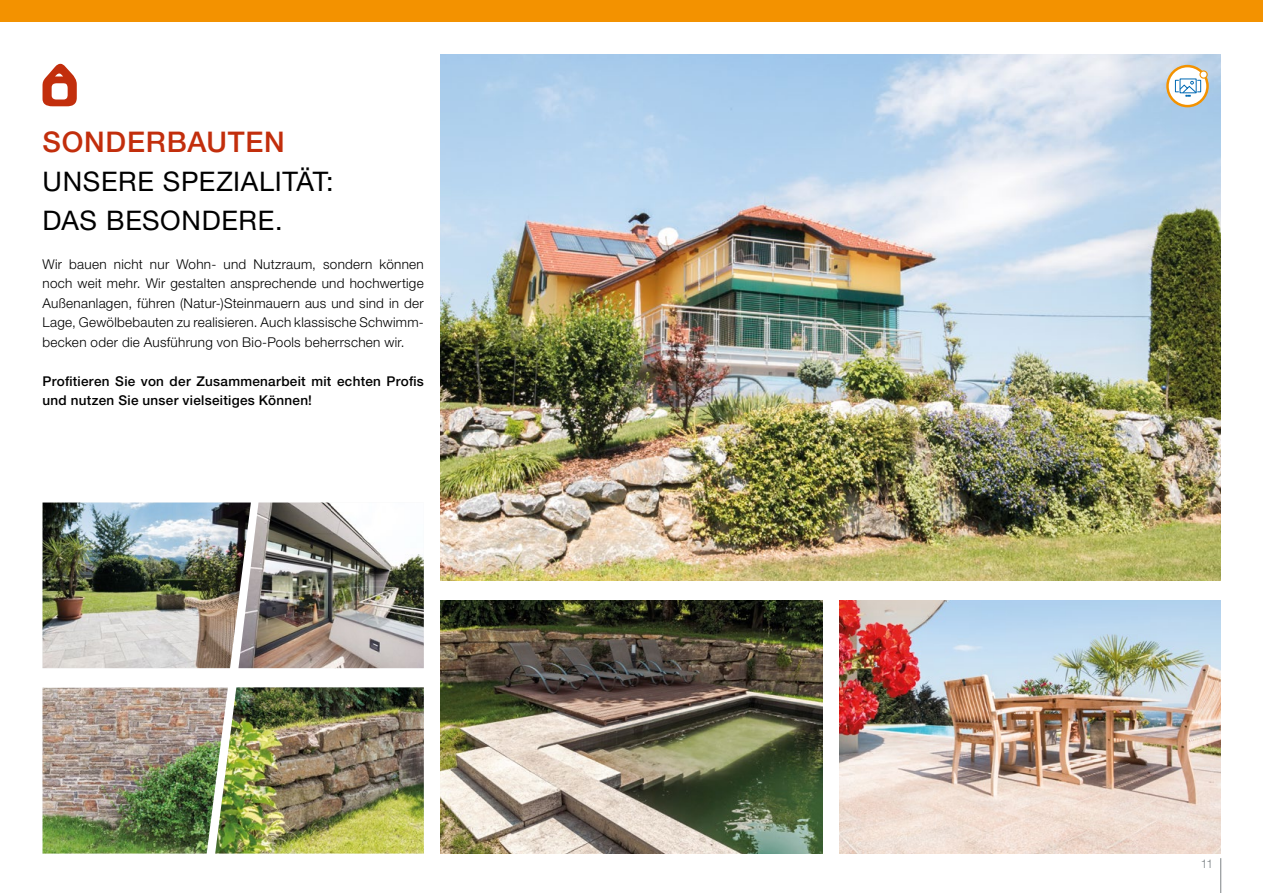
<style>
.page{position:relative;width:1263px;height:893px;background:#fff}
.page>*{position:absolute;margin:0;border:0;box-sizing:border-box;transform-origin:0 0}
.t1{font:500 28.5px "Helvetica Neue LT Std";letter-spacing:.025em;color:#c22e0c}
.t2{font:27px/39px "Helvetica Neue LT Std";letter-spacing:.025em;color:#000}
.t3{font:300 13.5px/19.5px "Helvetica Neue LT Std";letter-spacing:.02em;color:#000;text-align:justify}
.t4{font:500 13.5px/19.5px "Helvetica Neue LT Std";letter-spacing:.02em;color:#000}
.t5{font:300 12px "Helvetica Neue LT Std";color:#7d8386}
</style>
<div class="page">
<div style="left:0;top:0;width:1263px;height:21px;background:#f39200"></div>
<img style="left:441px;top:54px;width:779px;height:527px">
<img style="left:441px;top:600px;width:381px;height:254px">
<img style="left:839px;top:600px;width:381px;height:254px">
<img style="left:43px;top:503px;width:195px;height:165px">
<img style="left:238px;top:503px;width:186px;height:165px">
<img style="left:43px;top:687px;width:381px;height:167px">
<img style="left:43px;top:688px;width:185px;height:166px">
<hr style="left:1220px;top:858px;width:1px;height:35px;background:#7d8386">
<svg style="left:43px;top:63px;width:34px;height:43px"></svg>
<svg style="left:1166px;top:65px;width:43px;height:42px"></svg>
<h1 class="t1" style="left:43px;top:125px;width:244px">SONDERBAUTEN</h1>
<h2 class="t2" style="left:43px;top:161px;width:293px">UNSERE SPEZIALITÄT:<br>DAS BESONDERE.</h2>
<p class="t3" style="left:43px;top:254px;width:383px">Wir bauen nicht nur Wohn- und Nutzraum, sondern können noch weit mehr. Wir gestalten ansprechende und hochwertige Außenanlagen, führen (Natur-)Steinmauern aus und sind in der Lage, Gewölbebauten zu realisieren. Auch klassische Schwimm&shy;becken oder die Ausführung von Bio-Pools beherrschen wir.</p>
<p class="t4" style="left:43px;top:371px;width:383px">Profitieren Sie von der Zusammenarbeit mit echten Profis und nutzen Sie unser vielseitiges Können!</p>
<p class="t5" style="left:1201px;top:856px;width:14px">11</p>
</div>
